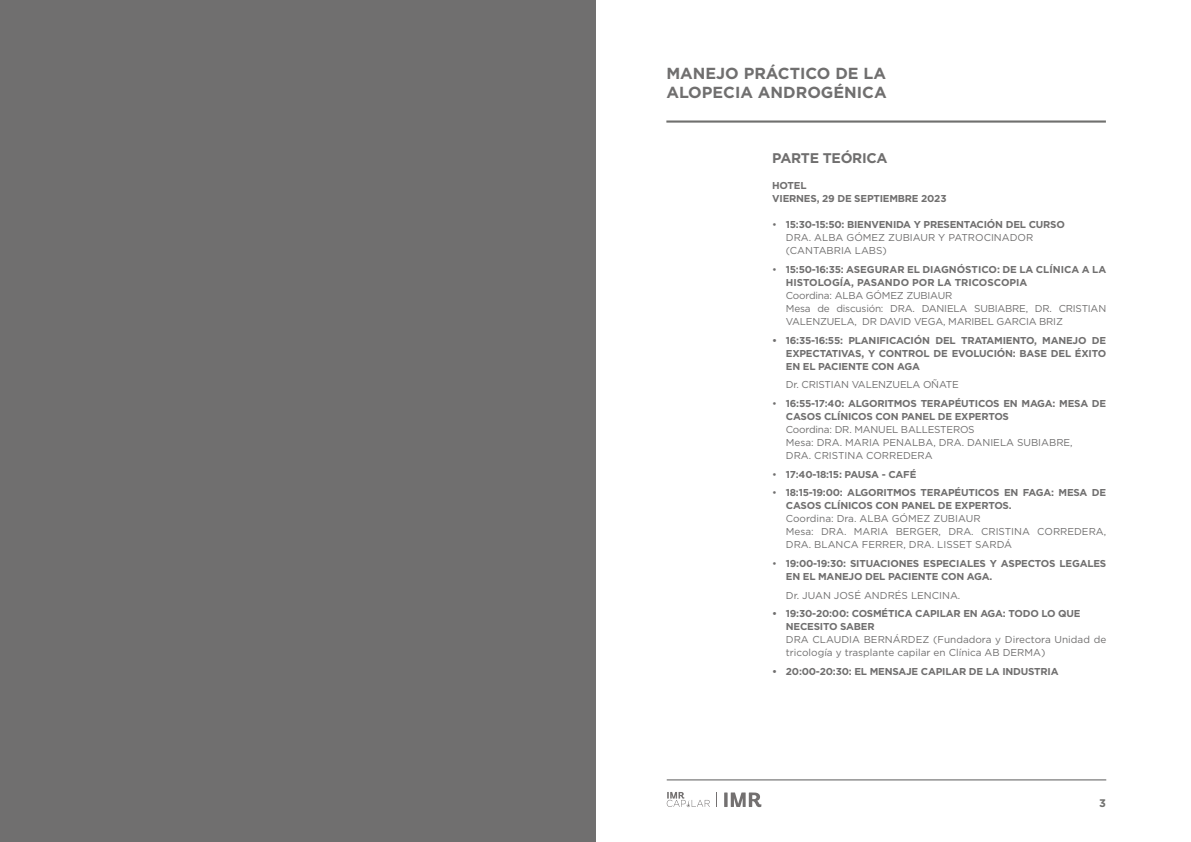
<style>
.page{position:relative;width:1191px;height:842px;background:#fff}
.page>*{position:absolute;margin:0;border:0;box-sizing:border-box;transform-origin:0 0}
.t1{font:700 16px/19.2px "Gotham";color:#706f6f}
.t2{font:700 14px "Gotham";letter-spacing:-.02em;color:#706f6f}
.t3{font:700 11px "Gotham";color:#70706e}
.t4{font:700 10px/13px "Gotham";letter-spacing:-.02em;color:#706f6f}
.t5{font:10px/13px "Gotham";color:#706f6f}
.t6{font:10px/13px "Gotham";letter-spacing:-.02em;color:#706f6f}
.t7{font:700 10px/13px "Gotham";color:#706f6f}
.s1{font-weight:700}
.s2{font-weight:400}
</style>
<div class="page">
<hr style="left:666px;top:780px;width:440px;height:1px;background:#595959">
<svg style="left:666px;top:792px;width:43px;height:15px"></svg>
<hr style="left:724px;top:792px;width:3px;height:15px;background:#737070">
<svg style="left:730px;top:792px;width:31px;height:15px"></svg>
<svg style="left:716px;top:793px;width:1px;height:14px"></svg>
<hr style="left:666px;top:120px;width:440px;height:3px;background:#70706e">
<div style="left:0;top:0;width:595px;height:842px;background:#706f6f"></div>
<h1 class="t1" style="left:666px;top:64px;width:222px">MANEJO PRÁCTICO DE LA<br>ALOPECIA ANDROGÉNICA</h1>
<h2 class="t2" style="left:772px;top:149px;width:117px">PARTE TEÓRICA</h2>
<p class="t4" style="left:772px;top:179px;width:176px">HOTEL<br>VIERNES, 29 DE SEPTIEMBRE 2023</p>
<p class="t5" style="left:786px;top:218px;width:280px;text-indent:-14px">• <span class="s1">15:30-15:50: BIENVENIDA Y PRESENTACIÓN DEL CURSO<br></span>DRA. ALBA GÓMEZ ZUBIAUR Y PATROCINADOR (CANTABRIA LABS)</p>
<p class="t7" style="left:786px;top:263px;width:322px;text-indent:-14px"><span class="s2">•</span> 15:50-16:35: ASEGURAR EL DIAGNÓSTICO: DE LA CLÍNICA A LA<br>HISTOLOGÍA, PASANDO POR LA TRICOSCOPIA</p>
<p class="t6" style="left:786px;top:289px;width:322px">Coordina: ALBA GÓMEZ ZUBIAUR<br>Mesa de discusión: DRA. DANIELA SUBIABRE, DR. CRISTIAN<br>VALENZUELA, DR DAVID VEGA, MARIBEL GARCIA BRIZ</p>
<p class="t4" style="left:786px;top:334px;width:322px;text-align:justify;text-indent:-14px">• 16:35-16:55: PLANIFICACIÓN DEL TRATAMIENTO, MANEJO DE EXPECTATIVAS, Y CONTROL DE EVOLUCIÓN: BASE DEL ÉXITO EN EL PACIENTE CON AGA</p>
<p class="t6" style="left:786px;top:378px;width:174px">Dr. CRISTIAN VALENZUELA OÑATE</p>
<p class="t4" style="left:786px;top:397px;width:322px;text-indent:-14px"><span class="s2">•</span> 16:55-17:40: ALGORITMOS TERAPÉUTICOS EN MAGA: MESA DE<br>CASOS CLÍNICOS CON PANEL DE EXPERTOS</p>
<p class="t5" style="left:786px;top:423px;width:288px">Coordina: DR. MANUEL BALLESTEROS<br>Mesa: DRA. MARIA PENALBA, DRA. DANIELA SUBIABRE,<br>DRA. CRISTINA CORREDERA</p>
<p class="t4" style="left:772px;top:468px;width:146px"><span class="s2">•</span> 17:40-18:15: PAUSA - CAFÉ</p>
<p class="t4" style="left:786px;top:486px;width:322px;text-indent:-14px"><span class="s2">•</span> 18:15-19:00: ALGORITMOS TERAPÉUTICOS EN FAGA: MESA DE<br>CASOS CLÍNICOS CON PANEL DE EXPERTOS.</p>
<p class="t5" style="left:786px;top:512px;width:322px">Coordina: Dra. ALBA GÓMEZ ZUBIAUR<br>Mesa: DRA. MARIA BERGER, DRA. CRISTINA CORREDERA,<br>DRA. BLANCA FERRER, DRA. LISSET SARDÁ</p>
<p class="t4" style="left:786px;top:557px;width:322px;text-indent:-14px"><span class="s2">•</span> 19:00-19:30: SITUACIONES ESPECIALES Y ASPECTOS LEGALES<br>EN EL MANEJO DEL PACIENTE CON AGA.</p>
<p class="t5" style="left:786px;top:588px;width:176px">Dr. JUAN JOSÉ ANDRÉS LENCINA.</p>
<p class="t4" style="left:786px;top:607px;width:296px;text-indent:-14px">• 19:30-20:00: COSMÉTICA CAPILAR EN AGA: TODO LO QUE<br>NECESITO SABER</p>
<p class="t5" style="left:786px;top:633px;width:322px">DRA CLAUDIA BERNÁRDEZ (Fundadora y Directora Unidad de tricología y trasplante capilar en Clínica AB DERMA)</p>
<p class="t4" style="left:772px;top:665px;width:288px">• 20:00-20:30: EL MENSAJE CAPILAR DE LA INDUSTRIA</p>
<p class="t3" style="left:1099px;top:796px;width:8px">3</p>
</div>
